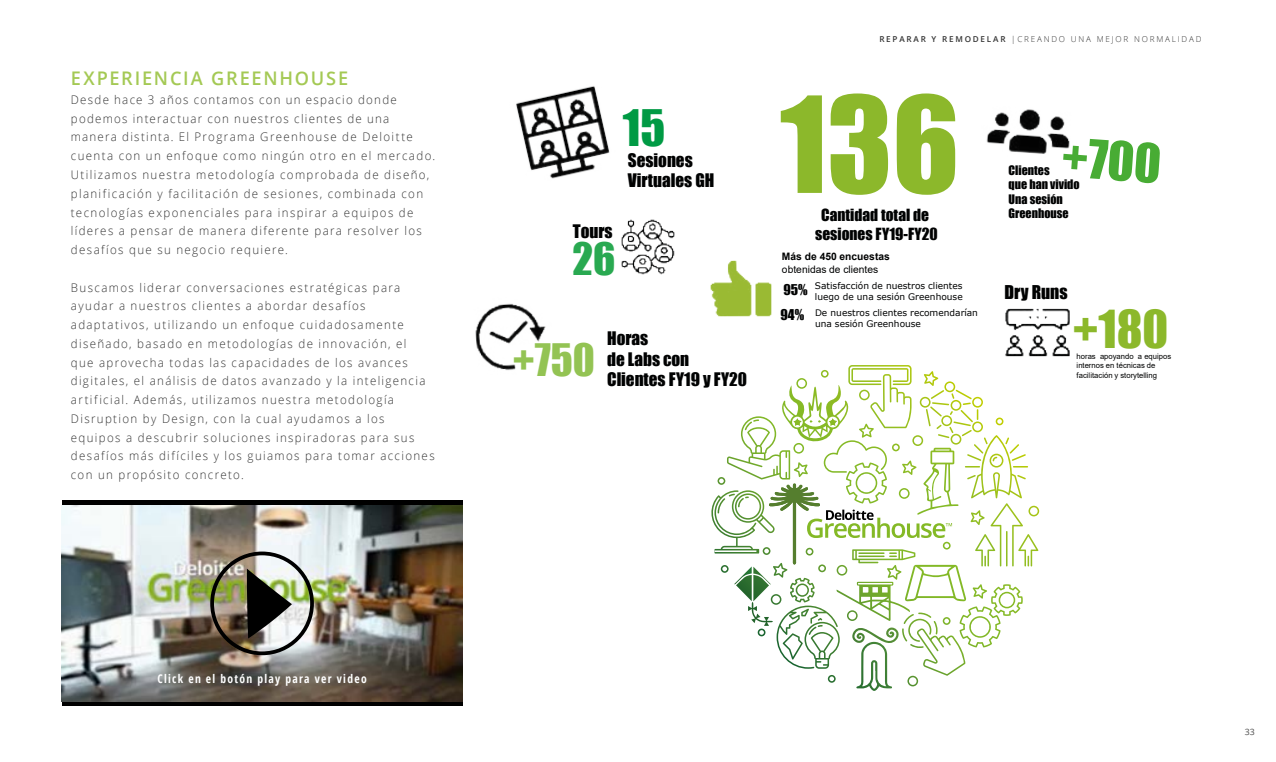
<style>
.page{position:relative;width:1276px;height:762px;background:#fff}
.page>*{position:absolute;margin:0;border:0;box-sizing:border-box;transform-origin:0 0}
.t1{font:123.25px "Impact";color:#8cb82b}
.t2{font:48.12px "Impact";color:#8cb82b}
.t3{font:46.25px "Impact";color:#009a44}
.t4{font:41.12px "Impact";color:#93c353}
.t5{font:41.12px "Impact";color:#29a951}
.t6{font:600 18.75px "Open Sans";letter-spacing:.095em;color:#a4c954}
.t7{font:17.5px "Impact";color:#010202}
.t8{font:17.12px/20.5px "Impact";color:#010202}
.t9{font:15.38px/18.5px "Impact";color:#010202;text-align:center}
.t10{font:13.62px "Impact";color:#010202}
.t11{font:12px/14.5px "Impact";color:#010202}
.t12{font:300 11.88px/18.8px "Open Sans";letter-spacing:.12em;color:#333}
.t13{font:700 11.88px "Open Sans Condensed";letter-spacing:.115em;color:#fff}
.t14{font:10.25px "Arial";color:#010202}
.t15{font:700 10.25px "Arial";letter-spacing:.005em;color:#010202}
.t16{font:9px/10.8px "Verdana";color:#010202}
.t17{font:8.75px "Open Sans";color:#4d4d4d}
.t18{font:300 8.12px "Open Sans";letter-spacing:.22em;color:#333}
.t19{font:7.75px/9.1px "Arial";color:#010202}
.s1{font-weight:600}
</style>
<div class="page">
<div style="left:62px;top:501px;width:400px;height:205px;background:#000"></div>
<img style="left:62px;top:505px;width:400px;height:196px">
<div style="left:210px;top:551px;width:104px;height:104px;border:4px solid #000;border-radius:50%"></div>
<svg style="left:247px;top:568px;width:45px;height:70px"></svg>
<img style="left:516px;top:86px;width:94px;height:93px">
<img style="left:621px;top:219px;width:54px;height:56px">
<img style="left:475px;top:303px;width:71px;height:67px">
<img style="left:710px;top:260px;width:62px;height:57px">
<svg style="left:1080px;top:139px;width:79px;height:44px"></svg>
<img style="left:986px;top:109px;width:94px;height:61px">
<img style="left:1005px;top:308px;width:65px;height:49px">
<svg style="left:780px;top:335px;width:172px;height:173px"></svg>
<svg style="left:734px;top:448px;width:232px;height:243px"></svg>
<svg style="left:781px;top:345px;width:157px;height:97px"></svg>
<h3 class="t6" style="left:71px;top:66px;width:279px">EXPERIENCIA GREENHOUSE</h3>
<p class="t12" style="left:71px;top:90px;width:366px">Desde hace 3 años contamos con un espacio donde podemos interactuar con nuestros clientes de una manera distinta. El Programa Greenhouse de Deloitte cuenta con un enfoque como ningún otro en el mercado.<br>Utilizamos nuestra metodología comprobada de diseño, planificación y facilitación de sesiones, combinada con tecnologías exponenciales para inspirar a equipos de líderes a pensar de manera diferente para resolver los desafíos que su negocio requiere.</p>
<p class="t12" style="left:71px;top:277px;width:365px">Buscamos liderar conversaciones estratégicas para ayudar a nuestros clientes a abordar desafíos adaptativos, utilizando un enfoque cuidadosamente diseñado, basado en metodologías de innovación, el<br>que aprovecha todas las capacidades de los avances digitales, el análisis de datos avanzado y la inteligencia artificial. Además, utilizamos nuestra metodología Disruption by Design, con la cual ayudamos a los equipos a descubrir soluciones inspiradoras para sus desafíos más difíciles y los guiamos para tomar acciones con un propósito concreto.</p>
<p class="t13" style="left:157px;top:670px;width:211px">Click en el botón play para ver video</p>
<h3 class="t3" style="left:623px;top:92px;width:44px">15</h3>
<h3 class="t8" style="left:628px;top:149px;width:88px">Sesiones<br>Virtuales GH</h3>
<h3 class="t8" style="left:573px;top:221px;width:41px">Tours</h3>
<h3 class="t5" style="left:572px;top:227px;width:44px">26</h3>
<h3 class="t4" style="left:513px;top:328px;width:84px">+750</h3>
<h3 class="t8" style="left:607px;top:328px;width:84px">Horas<br>de Labs con</h3>
<h3 class="t8" style="left:607px;top:369px;width:141px">Clientes FY19 y FY20</h3>
<p class="t18" style="left:879px;top:33px;width:324px"><span class="s1">REPARAR Y REMODELAR</span> |CREANDO UNA MEJOR NORMALIDAD</p>
<h1 class="t1" style="left:780px;top:49px;width:181px">136</h1>
<p class="t9" style="left:815px;top:205px;width:124px">Cantidad total de sesiones FY19-FY20</p>
<p class="t15" style="left:782px;top:249px;width:109px">Más de 450 encuestas</p>
<p class="t14" style="left:782px;top:262px;width:98px">obtenidas de clientes</p>
<p class="t10" style="left:780px;top:304px;width:25px">94%</p>
<p class="t10" style="left:783px;top:279px;width:26px">95%</p>
<p class="t16" style="left:815px;top:280px;width:149px">Satisfacción de nuestros clientes luego de una sesión Greenhouse</p>
<p class="t16" style="left:815px;top:308px;width:164px">De nuestros clientes recomendarían una sesión Greenhouse</p>
<p class="t11" style="left:1008px;top:163px;width:73px">Clientes<br>que han vivido<br>Una sesión<br>Greenhouse</p>
<h3 class="t7" style="left:1004px;top:279px;width:65px">Dry Runs</h3>
<h2 class="t2" style="left:1073px;top:291px;width:97px">+180</h2>
<p class="t19" style="left:1076px;top:352px;width:96px">horas apoyando a equipos internos en técnicas de facilitación y storytelling</p>
<p class="t17" style="left:1244px;top:726px;width:12px">33</p>
</div>
